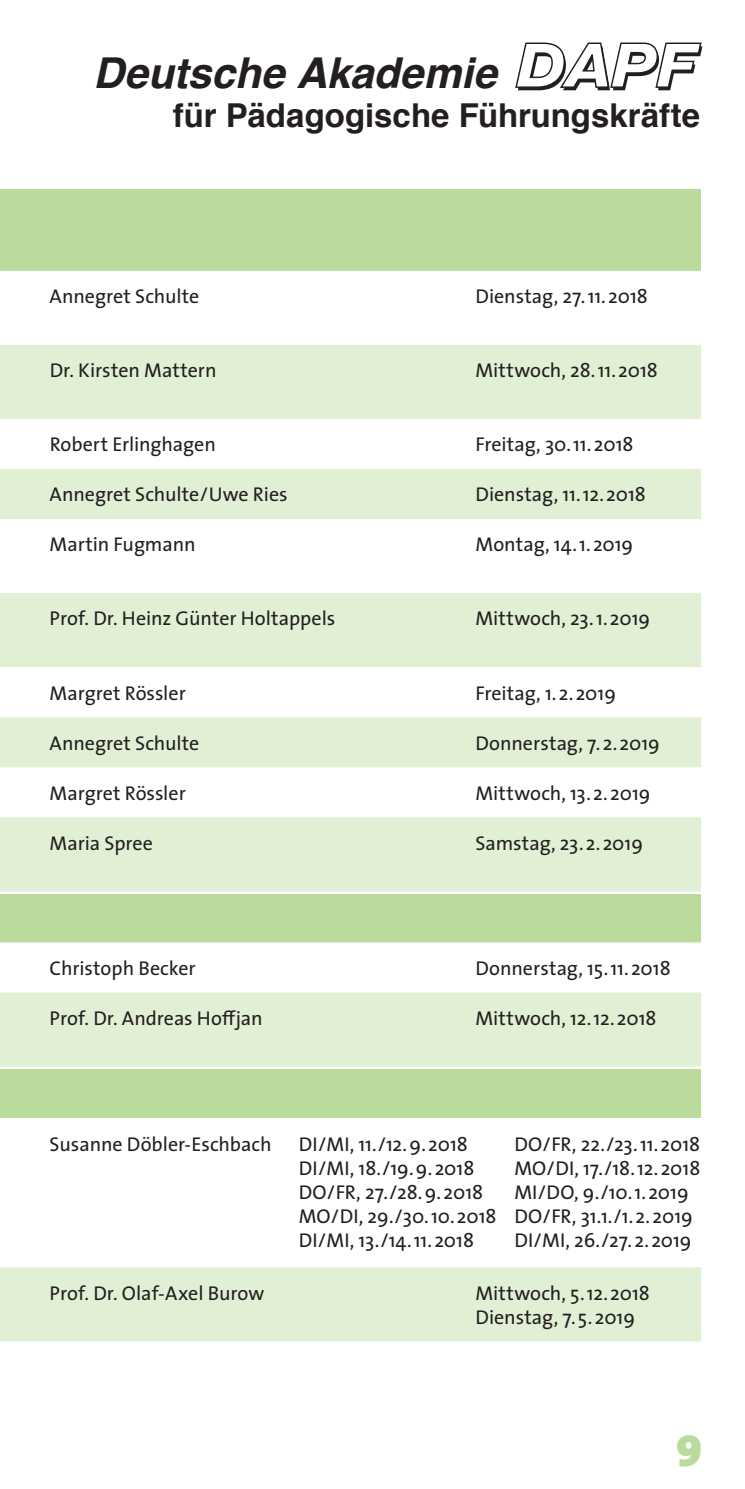
<style>
.page{position:relative;width:745px;height:1489px;background:#fff}
.page>*{position:absolute;margin:0;border:0;box-sizing:border-box;transform-origin:0 0}
.t1{font:45px "The Mix Black Caps";color:#badb9b}
.t2{font:italic 700 42.5px "Helvetica";color:#231f20}
.t3{font:700 33px "Helvetica";color:#231f20}
.t4{font:20px/24px "The Sans";color:#231f20}
</style>
<div class="page">
<svg style="left:515px;top:43px;width:187px;height:47px"></svg>
<div style="left:0;top:190px;width:700px;height:81px;background:#badb9b"></div>
<svg style="left:0;top:345px;width:700px;height:546px;fill:#e1efd4"></svg>
<div style="left:0;top:893px;width:700px;height:49px;background:#badb9b"></div>
<svg style="left:0;top:942px;width:700px;height:1px"></svg>
<div style="left:0;top:992px;width:700px;height:74px;background:#e1efd4"></div>
<div style="left:0;top:1068px;width:700px;height:49px;background:#badb9b"></div>
<div style="left:0;top:1267px;width:700px;height:74px;background:#e1efd4"></div>
<h2 class="t2" style="left:93px;top:38px;width:405px">Deutsche Akademie</h2>
<h3 class="t3" style="left:173px;top:89px;width:528px">für Pädagogische Führungskräfte</h3>
<p class="t4" style="left:50px;top:284px;width:151px">Annegret Schulte</p>
<p class="t4" style="left:475px;top:284px;width:174px">Dienstag, 27.11.2018</p>
<p class="t4" style="left:50px;top:358px;width:168px">Dr. Kirsten Mattern</p>
<p class="t4" style="left:475px;top:358px;width:184px">Mittwoch, 28.11.2018</p>
<p class="t4" style="left:50px;top:432px;width:167px">Robert Erlinghagen</p>
<p class="t4" style="left:475px;top:432px;width:159px">Freitag, 30.11.2018</p>
<p class="t4" style="left:50px;top:482px;width:239px">Annegret Schulte/Uwe Ries</p>
<p class="t4" style="left:475px;top:482px;width:172px">Dienstag, 11.12.2018</p>
<p class="t4" style="left:50px;top:532px;width:147px">Martin Fugmann</p>
<p class="t4" style="left:475px;top:532px;width:159px">Montag, 14.1.2019</p>
<p class="t4" style="left:50px;top:606px;width:287px">Prof. Dr. Heinz Günter Holtappels</p>
<p class="t4" style="left:475px;top:606px;width:176px">Mittwoch, 23.1.2019</p>
<p class="t4" style="left:50px;top:680px;width:137px">Margret Rössler</p>
<p class="t4" style="left:475px;top:680px;width:142px">Freitag, 1.2.2019</p>
<p class="t4" style="left:50px;top:730px;width:151px">Annegret Schulte</p>
<p class="t4" style="left:475px;top:730px;width:186px">Donnerstag, 7.2.2019</p>
<p class="t4" style="left:50px;top:780px;width:137px">Margret Rössler</p>
<p class="t4" style="left:475px;top:780px;width:176px">Mittwoch, 13.2.2019</p>
<p class="t4" style="left:50px;top:830px;width:105px">Maria Spree</p>
<p class="t4" style="left:475px;top:830px;width:169px">Samstag, 23.2.2019</p>
<p class="t4" style="left:50px;top:955px;width:147px">Christoph Becker</p>
<p class="t4" style="left:475px;top:955px;width:197px">Donnerstag, 15.11.2018</p>
<p class="t4" style="left:50px;top:1005px;width:214px">Prof. Dr. Andreas Ho≠jan</p>
<p class="t4" style="left:475px;top:1005px;width:182px">Mittwoch, 12.12.2018</p>
<p class="t4" style="left:50px;top:1131px;width:223px">Susanne Döbler-Eschbach</p>
<p class="t4" style="left:298px;top:1131px;width:199px">DI/MI, 11./12.9.2018<br>DI/MI, 18./19.9.2018<br>DO/FR, 27./28.9.2018<br>MO/DI, 29./30.10.2018<br>DI/MI, 13./14.11.2018</p>
<p class="t4" style="left:514px;top:1131px;width:187px">DO/FR, 22./23.11.2018<br>MO/DI, 17./18.12.2018<br>MI/DO, 9./10.1.2019<br>DO/FR, 31.1./1.2.2019<br>DI/MI, 26./27.2.2019</p>
<p class="t4" style="left:50px;top:1280px;width:216px">Prof. Dr. Olaf-Axel Burow</p>
<p class="t4" style="left:475px;top:1280px;width:176px">Mittwoch, 5.12.2018<br>Dienstag, 7.5.2019</p>
<h1 class="t1" style="left:675px;top:1421px;width:28px">9</h1>
</div>
